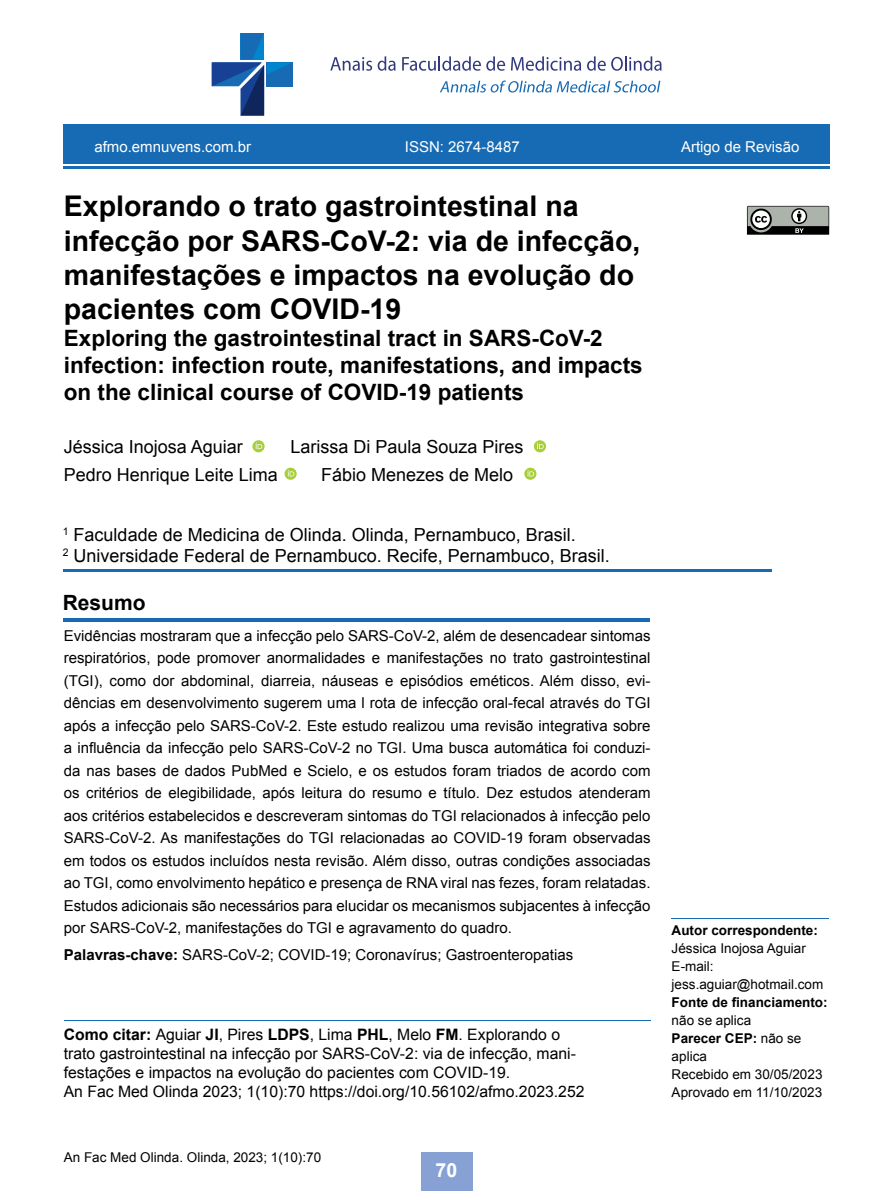
<style>
.page{position:relative;width:893px;height:1191px;background:#fff}
.page>*{position:absolute;margin:0;border:0;box-sizing:border-box;transform-origin:0 0}
.t1{font:700 28.5px/34.2px "Arial";color:#000}
.t2{font:700 22.5px/27px "Arial";color:#000}
.t3{font:700 21px "Arial";color:#000}
.t4{font:700 19.5px "Arial";color:#fff}
.t5{font:18px/21.6px "Arial";color:#000}
.t6{font:15.75px/18.9px "Arial";color:#000}
.t7{font:15px/22.5px "Arial";color:#000;text-align:justify}
.t8{font:15px "Arial";color:#fff}
.t9{font:13.5px/18px "Arial";color:#000}
.t10{font:700 13.5px "Arial";color:#000}
.s1{font-weight:700}
</style>
<div class="page">
<svg style="left:747px;top:206px;width:82px;height:29px;background:#757975"></svg>
<hr style="left:63px;top:166px;width:766px;height:3px;background:#176bb4">
<div style="left:63px;top:124px;width:766px;height:40px;background:#176bb4"></div>
<svg style="left:212px;top:33px;width:81px;height:83px"></svg>
<svg style="left:330px;top:57px;width:42px;height:14px"></svg>
<svg style="left:378px;top:56px;width:18px;height:15px"></svg>
<svg style="left:402px;top:56px;width:103px;height:15px"></svg>
<svg style="left:511px;top:56px;width:70px;height:15px"></svg>
<svg style="left:587px;top:56px;width:75px;height:15px"></svg>
<svg style="left:440px;top:80px;width:220px;height:13px"></svg>
<div style="left:421px;top:1152px;width:51px;height:39px;background:#87a1d4"></div>
<hr style="left:64px;top:1020px;width:587px;height:1px;background:#176bb4">
<svg style="left:252px;top:440px;width:13px;height:12px"></svg>
<svg style="left:256px;top:442px;width:6px;height:7px"></svg>
<div style="left:534px;top:440px;width:12px;height:12px;background:#a6cf38;border-radius:50%"></div>
<svg style="left:537px;top:442px;width:7px;height:7px"></svg>
<svg style="left:524px;top:468px;width:12px;height:12px"></svg>
<svg style="left:528px;top:470px;width:6px;height:6px"></svg>
<svg style="left:285px;top:468px;width:12px;height:12px"></svg>
<svg style="left:288px;top:470px;width:6px;height:6px"></svg>
<hr style="left:63px;top:569px;width:708px;height:3px;background:#176bb4">
<hr style="left:63px;top:618px;width:587px;height:3px;background:#176bb4">
<hr style="left:672px;top:918px;width:157px;height:1px;background:#176bb4">
<p class="t8" style="left:94px;top:137px;width:158px">afmo.emnuvens.com.br</p>
<p class="t8" style="left:405px;top:137px;width:117px">ISSN: 2674-8487</p>
<p class="t8" style="left:681px;top:137px;width:120px">Artigo de Revisão</p>
<h1 class="t1" style="left:64px;top:190px;width:578px">Explorando o trato gastrointestinal na infecção por SARS-CoV-2: via de infecção, manifestações e impactos na evolução do pacientes com COVID-19</h1>
<h2 class="t2" style="left:64px;top:325px;width:580px">Exploring the gastrointestinal tract in SARS-CoV-2 infection: infection route, manifestations, and impacts on the clinical course of COVID-19 patients</h2>
<p class="t5" style="left:64px;top:436px;width:181px">Jéssica Inojosa Aguiar</p>
<p class="t5" style="left:290px;top:436px;width:235px">Larissa Di Paula Souza Pires</p>
<p class="t5" style="left:64px;top:464px;width:216px">Pedro Henrique Leite Lima</p>
<p class="t5" style="left:321px;top:464px;width:194px">Fábio Menezes de Melo</p>
<p class="t5" style="left:63px;top:524px;width:549px"><sup>1</sup> Faculdade de Medicina de Olinda. Olinda, Pernambuco, Brasil.<br><sup>2</sup> Universidade Federal de Pernambuco. Recife, Pernambuco, Brasil.</p>
<h3 class="t3" style="left:63px;top:588px;width:84px">Resumo</h3>
<p class="t7" style="left:64px;top:624px;width:588px">Evidências mostraram que a infecção pelo SARS-CoV-2, além de desencadear sintomas respiratórios, pode promover anormalidades e manifestações no trato gastrointestinal (TGI), como dor abdominal, diarreia, náuseas e episódios eméticos. Além disso, evi&shy;dências em desenvolvimento sugerem uma l rota de infecção oral-fecal através do TGI após a infecção pelo SARS-CoV-2. Este estudo realizou uma revisão integrativa sobre a influência da infecção pelo SARS-CoV-2 no TGI. Uma busca automática foi conduzi&shy;da nas bases de dados PubMed e Scielo, e os estudos foram triados de acordo com os critérios de elegibilidade, após leitura do resumo e título. Dez estudos atenderam aos critérios estabelecidos e descreveram sintomas do TGI relacionados à infecção pelo SARS-CoV-2. As manifestações do TGI relacionadas ao COVID-19 foram observadas em todos os estudos incluídos nesta revisão. Além disso, outras condições associadas ao TGI, como envolvimento hepático e presença de RNA viral nas fezes, foram relatadas.<br>Estudos adicionais são necessários para elucidar os mecanismos subjacentes à infecção por SARS-CoV-2, manifestações do TGI e agravamento do quadro.</p>
<p class="t7" style="left:64px;top:943px;width:511px"><span class="s1">Palavras-chave:</span> SARS-CoV-2; COVID-19; Coronavírus; Gastroenteropatias</p>
<p class="t6" style="left:64px;top:1025px;width:522px"><span class="s1">Como citar:</span> Aguiar <span class="s1">JI</span>, Pires <span class="s1">LDPS</span>, Lima <span class="s1">PHL</span>, Melo <span class="s1">FM</span>. Explorando o trato gastrointestinal na infecção por SARS-CoV-2: via de infecção, mani&shy;festações e impactos na evolução do pacientes com COVID-19.<br>An Fac Med Olinda 2023; 1(10):70 https://doi.org/10.56102/afmo.2023.252</p>
<p class="t9" style="left:64px;top:1148px;width:259px">An Fac Med Olinda. Olinda, 2023; 1(10):70</p>
<h3 class="t4" style="left:436px;top:1157px;width:23px">70</h3>
<p class="t10" style="left:672px;top:921px;width:148px">Autor correspondente:</p>
<p class="t9" style="left:672px;top:939px;width:153px">Jéssica Inojosa Aguiar<br>E-mail: jess.aguiar@hotmail.com</p>
<p class="t10" style="left:672px;top:993px;width:158px">Fonte de financiamento:</p>
<p class="t9" style="left:672px;top:1011px;width:152px">não se aplica<br><span class="s1">Parecer CEP:</span> não se aplica<br>Recebido em 30/05/2023<br>Aprovado em 11/10/2023</p>
</div>
